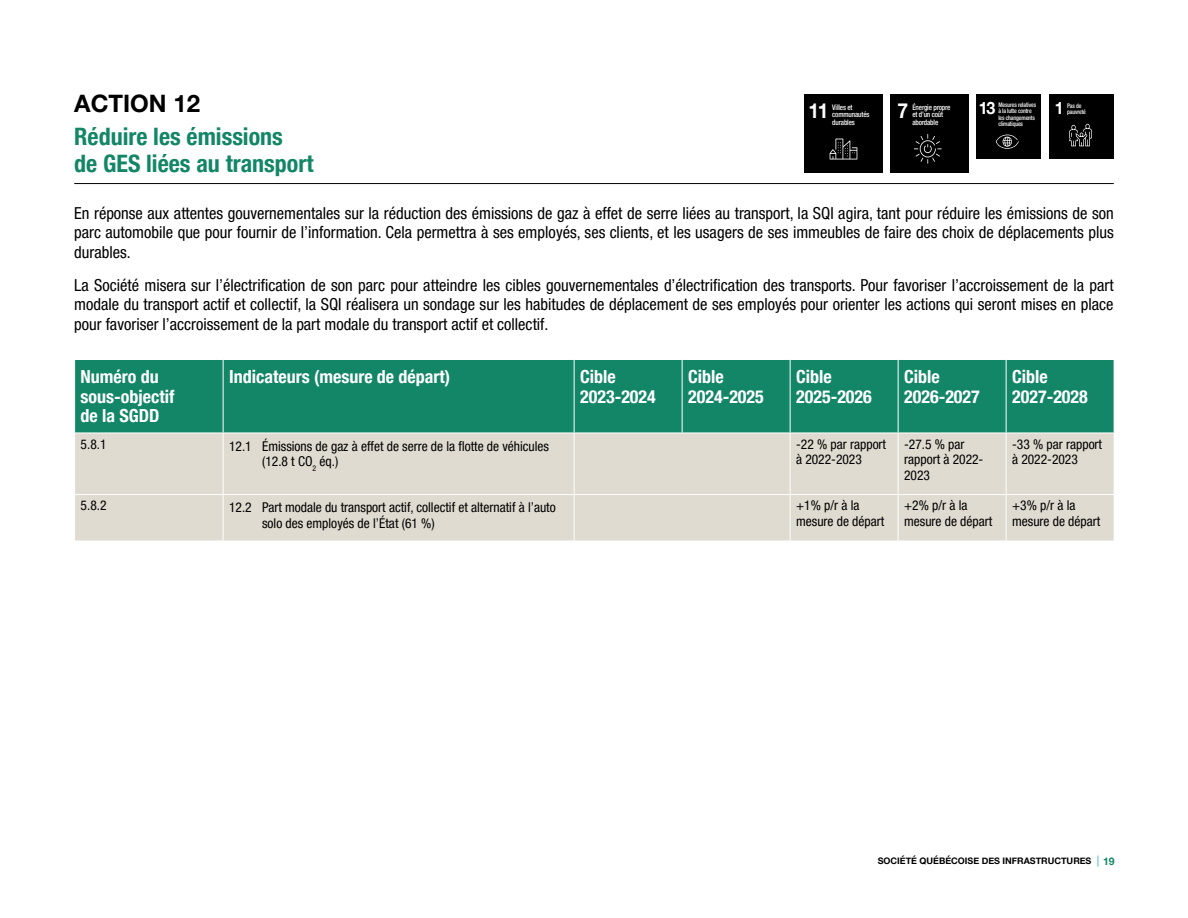
<style>
.page{position:relative;width:1188px;height:918px;background:#fff}
.page>*{position:absolute;margin:0;border:0;box-sizing:border-box;transform-origin:0 0}
.t1{font:700 condensed 24px/33.8px "Helvetica Neue LT Pro";color:#128666}
.t2{font:700 20.7px "Helvetica Neue";color:#fff;scale:.93 1}
.t3{font:700 condensed 18px/19.5px "Helvetica Neue LT Pro";color:#fff}
.t4{font:700 17.1px "Helvetica Neue";color:#fff;scale:.93 1}
.t5{font:condensed 16.5px/19.5px "Helvetica Neue LT Pro";color:#000;text-align:justify}
.t6{font:condensed 13.5px/15.6px "Helvetica Neue LT Pro";color:#000}
.t7{font:700 9px "Helvetica Neue";color:#000}
.t8{font:500 condensed 7.5px/7.5px "Helvetica Neue LT Pro";letter-spacing:-.02em;color:#fff;scale:.93 1}
.t9{font:500 condensed 6.3px/6.3px "Helvetica Neue LT Pro";letter-spacing:-.02em;color:#fff;scale:.93 1}
.s1{font-stretch:normal;color:#000}
.s2{font-size:10.5px;color:#128666}
</style>
<div class="page">
<hr style="left:74px;top:183px;width:1040px;height:1px;background:#000">
<div style="left:804px;top:95px;width:79px;height:78px;background:#000"></div>
<svg style="left:830px;top:139px;width:27px;height:20px"></svg>
<div style="left:890px;top:95px;width:79px;height:78px;background:#000"></div>
<svg style="left:914px;top:134px;width:28px;height:30px"></svg>
<div style="left:977px;top:94px;width:64px;height:65px;background:#000"></div>
<svg style="left:996px;top:135px;width:23px;height:14px"></svg>
<div style="left:1049px;top:94px;width:65px;height:65px;background:#000"></div>
<svg style="left:1069px;top:124px;width:23px;height:22px"></svg>
<div style="left:75px;top:360px;width:1039px;height:73px;background:#128666"></div>
<div style="left:75px;top:434px;width:1039px;height:107px;background:#e0dbd0"></div>
<hr style="left:223px;top:360px;width:1px;height:73px;background:#fff">
<hr style="left:574px;top:360px;width:1px;height:73px;background:#fff">
<hr style="left:682px;top:360px;width:1px;height:73px;background:#fff">
<hr style="left:790px;top:360px;width:1px;height:73px;background:#fff">
<hr style="left:898px;top:360px;width:1px;height:73px;background:#fff">
<hr style="left:1006px;top:360px;width:1px;height:73px;background:#fff">
<hr style="left:223px;top:433px;width:1px;height:61px;background:#fff">
<hr style="left:574px;top:433px;width:1px;height:61px;background:#fff">
<hr style="left:790px;top:433px;width:1px;height:61px;background:#fff">
<hr style="left:898px;top:433px;width:1px;height:61px;background:#fff">
<hr style="left:1006px;top:433px;width:1px;height:61px;background:#fff">
<hr style="left:74px;top:494px;width:149px;height:1px;background:#fff">
<hr style="left:223px;top:494px;width:351px;height:1px;background:#fff">
<hr style="left:223px;top:495px;width:1px;height:46px;background:#fff">
<hr style="left:574px;top:494px;width:108px;height:1px;background:#fff">
<hr style="left:574px;top:495px;width:1px;height:46px;background:#fff">
<hr style="left:682px;top:494px;width:108px;height:1px;background:#fff">
<hr style="left:790px;top:494px;width:108px;height:1px;background:#fff">
<hr style="left:790px;top:495px;width:1px;height:46px;background:#fff">
<hr style="left:898px;top:494px;width:108px;height:1px;background:#fff">
<hr style="left:898px;top:495px;width:1px;height:46px;background:#fff">
<hr style="left:1006px;top:494px;width:108px;height:1px;background:#fff">
<hr style="left:1006px;top:495px;width:1px;height:46px;background:#fff">
<h3 class="t1" style="left:74px;top:86px;width:210px"><span class="s1">ACTION 12<br></span>Réduire les émissions</h3>
<h3 class="t1" style="left:74px;top:147px;width:241px">de GES liées au transport</h3>
<p class="t5" style="left:74px;top:203px;width:1041px">En réponse aux attentes gouvernementales sur la réduction des émissions de gaz à effet de serre liées au transport, la SQI agira, tant pour réduire les émissions de son parc automobile que pour fournir de l’information. Cela permettra à ses employés, ses clients, et les usagers de ses immeubles de faire des choix de déplacements plus durables.</p>
<p class="t5" style="left:74px;top:275px;width:1041px">La Société misera sur l’électrification de son parc pour atteindre les cibles gouvernementales d’électrification des transports. Pour favoriser l’accroissement de la part modale du transport actif et collectif, la SQI réalisera un sondage sur les habitudes de déplacement de ses employés pour orienter les actions qui seront mises en place pour favoriser l’accroissement de la part modale du transport actif et collectif.</p>
<p class="t4" style="left:979px;top:95px;width:19px">13</p>
<p class="t4" style="left:1055px;top:95px;width:11px">1</p>
<p class="t9" style="left:1067px;top:103px;width:22px">Pas de pauvreté</p>
<p class="t2" style="left:809px;top:95px;width:23px">11</p>
<p class="t2" style="left:898px;top:95px;width:13px">7</p>
<p class="t8" style="left:912px;top:103px;width:43px">Énergie propre et d’un coût abordable</p>
<p class="t9" style="left:998px;top:102px;width:42px">Mesures relatives à la lutte contre les changements climatiques</p>
<p class="t8" style="left:832px;top:103px;width:42px">Villes et communautés durables</p>
<p class="t3" style="left:81px;top:367px;width:95px">Numéro du sous-objectif de la SGDD</p>
<p class="t3" style="left:229px;top:367px;width:223px">Indicateurs (mesure de départ)</p>
<p class="t3" style="left:580px;top:367px;width:77px">Cible<br>2023-2024</p>
<p class="t3" style="left:688px;top:367px;width:77px">Cible<br>2024-2025</p>
<p class="t3" style="left:796px;top:367px;width:77px">Cible<br>2025-2026</p>
<p class="t3" style="left:904px;top:367px;width:77px">Cible<br>2026-2027</p>
<p class="t3" style="left:1012px;top:367px;width:77px">Cible<br>2027-2028</p>
<p class="t6" style="left:81px;top:436px;width:27px">5.8.1</p>
<p class="t6" style="left:262px;top:438px;width:288px;text-indent:-33px">12.1 Émissions de gaz à effet de serre de la flotte de véhicules (12.8 t CO<sub>2</sub> éq.)</p>
<p class="t6" style="left:796px;top:436px;width:92px">-22 % par rapport à 2022-2023</p>
<p class="t6" style="left:904px;top:436px;width:81px">-27.5 % par rapport à 2022-<br>2023</p>
<p class="t6" style="left:1012px;top:436px;width:92px">-33 % par rapport à 2022-2023</p>
<p class="t6" style="left:81px;top:498px;width:27px">5.8.2</p>
<p class="t6" style="left:262px;top:500px;width:295px;text-indent:-33px">12.2 Part modale du transport actif, collectif et alternatif à l’auto solo des employés de l’État (61 %)</p>
<p class="t6" style="left:796px;top:498px;width:90px">+1% p/r à la mesure de départ</p>
<p class="t6" style="left:904px;top:498px;width:90px">+2% p/r à la mesure de départ</p>
<p class="t6" style="left:1012px;top:498px;width:90px">+3% p/r à la mesure de départ</p>
<p class="t7" style="left:878px;top:854px;width:238px">SOCIÉTÉ QUÉBÉCOISE DES INFRASTRUCTURES <span class="s2">19</span></p>
</div>
